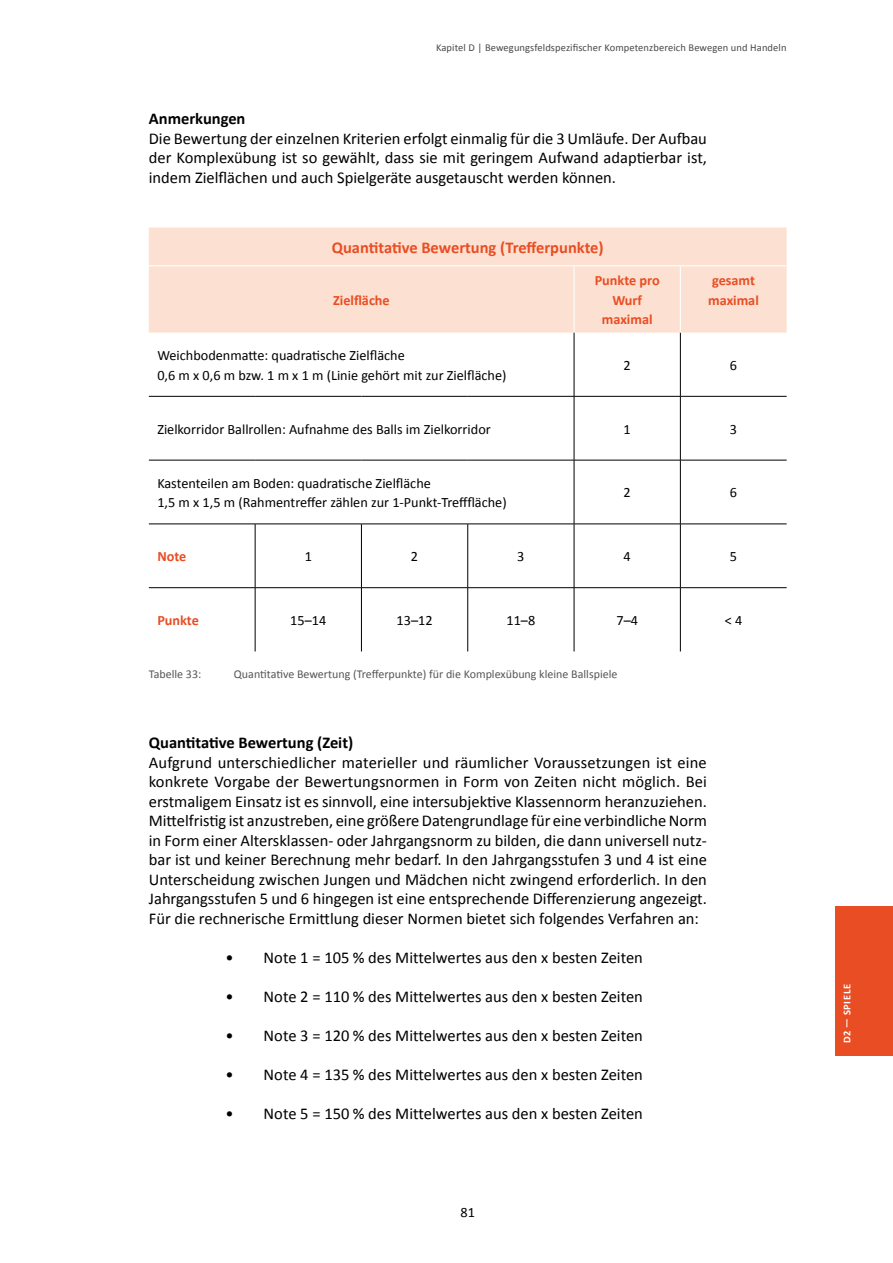
<style>
.page{position:relative;width:893px;height:1263px;background:#fff}
.page>*{position:absolute;margin:0;border:0;box-sizing:border-box;transform-origin:0 0}
._03_FT_MB{font:16.5px/19.5px "Calibri";color:#000;text-align:justify}
._02__Subhead_OHNE_Ab{font:700 16.5px "Calibri";color:#000}
._05_A_Headline_Tabel{font:700 16.5px "Calibri";color:#e94d23}
._05_C_TabelleText_MB{font:14.25px "Calibri";color:#000}
._05_B_Tabelle_Auszei{font:700 14.25px/19.5px "Calibri";color:#e94d23;text-align:center}
._05_Tabelle_Ziffern{font:14.25px "Calibri";color:#000}
._06_BU_MB{font:12px "Calibri";color:#565656}
.t1{font:10.5px "Calibri";letter-spacing:.01em;color:#494948}
.t2{font:700 10.5px "Calibri";letter-spacing:.06em;color:#fff}
</style>
<div class="page">
<div style="left:835px;top:906px;width:58px;height:149px;background:#e94d23"></div>
<div style="left:149px;top:228px;width:638px;height:105px;background:#fce0d1"></div>
<hr style="left:149px;top:265px;width:106px;height:1px;background:#fff">
<hr style="left:255px;top:265px;width:106px;height:1px;background:#fff">
<hr style="left:361px;top:265px;width:107px;height:1px;background:#fff">
<hr style="left:468px;top:265px;width:106px;height:1px;background:#fff">
<hr style="left:574px;top:333px;width:1px;height:63px;background:#000">
<hr style="left:680px;top:333px;width:1px;height:63px;background:#000">
<hr style="left:149px;top:396px;width:106px;height:1px;background:#000">
<hr style="left:255px;top:396px;width:106px;height:1px;background:#000">
<hr style="left:361px;top:396px;width:107px;height:1px;background:#000">
<hr style="left:468px;top:396px;width:106px;height:1px;background:#000">
<hr style="left:574px;top:396px;width:106px;height:1px;background:#000">
<hr style="left:574px;top:396px;width:1px;height:64px;background:#000">
<hr style="left:680px;top:396px;width:107px;height:1px;background:#000">
<hr style="left:680px;top:396px;width:1px;height:64px;background:#000">
<hr style="left:149px;top:460px;width:106px;height:1px;background:#000">
<hr style="left:255px;top:460px;width:106px;height:1px;background:#000">
<hr style="left:361px;top:460px;width:107px;height:1px;background:#000">
<hr style="left:468px;top:460px;width:106px;height:1px;background:#000">
<hr style="left:574px;top:460px;width:106px;height:1px;background:#000">
<hr style="left:574px;top:460px;width:1px;height:64px;background:#000">
<hr style="left:680px;top:460px;width:107px;height:1px;background:#000">
<hr style="left:680px;top:460px;width:1px;height:64px;background:#000">
<hr style="left:149px;top:524px;width:106px;height:1px;background:#000">
<hr style="left:255px;top:524px;width:106px;height:1px;background:#000">
<hr style="left:255px;top:524px;width:1px;height:63px;background:#000">
<hr style="left:361px;top:524px;width:107px;height:1px;background:#000">
<hr style="left:361px;top:524px;width:1px;height:63px;background:#000">
<hr style="left:468px;top:524px;width:106px;height:1px;background:#000">
<hr style="left:467px;top:524px;width:1px;height:63px;background:#000">
<hr style="left:574px;top:524px;width:106px;height:1px;background:#000">
<hr style="left:574px;top:524px;width:1px;height:63px;background:#000">
<hr style="left:680px;top:524px;width:107px;height:1px;background:#000">
<hr style="left:680px;top:524px;width:1px;height:63px;background:#000">
<hr style="left:149px;top:587px;width:106px;height:1px;background:#000">
<hr style="left:255px;top:587px;width:106px;height:1px;background:#000">
<hr style="left:255px;top:588px;width:1px;height:63px;background:#000">
<hr style="left:361px;top:587px;width:107px;height:1px;background:#000">
<hr style="left:361px;top:588px;width:1px;height:63px;background:#000">
<hr style="left:468px;top:587px;width:106px;height:1px;background:#000">
<hr style="left:467px;top:588px;width:1px;height:63px;background:#000">
<hr style="left:574px;top:587px;width:106px;height:1px;background:#000">
<hr style="left:574px;top:588px;width:1px;height:63px;background:#000">
<hr style="left:680px;top:587px;width:107px;height:1px;background:#000">
<hr style="left:680px;top:588px;width:1px;height:63px;background:#000">
<hr style="left:573px;top:266px;width:2px;height:67px;background:#fff">
<hr style="left:680px;top:266px;width:1px;height:67px;background:#fff">
<hr style="left:574px;top:265px;width:106px;height:1px;background:#fff">
<hr style="left:680px;top:265px;width:107px;height:1px;background:#fff">
<p class="t1" style="left:436px;top:40px;width:352px">Kapitel D | Bewegungsfeldspezifischer Kompetenzbereich Bewegen und Handeln</p>
<p class="_02__Subhead_OHNE_Ab" style="left:149px;top:107px;width:98px">Anmerkungen</p>
<p class="_03_FT_MB" style="left:149px;top:128px;width:560px">Die Bewertung der einzelnen Kriterien erfolgt einmalig für die 3 Umläufe. Der Aufbau der Komplexübung ist so gewählt, dass sie mit geringem Aufwand adaptierbar ist, indem Zielflächen und auch Spielgeräte ausgetauscht werden können.</p>
<p class="_05_A_Headline_Tabel" style="left:332px;top:236px;width:273px">Quantitative Bewertung (Trefferpunkte)</p>
<p class="_05_B_Tabelle_Auszei" style="left:333px;top:290px;width:58px">Zielfläche</p>
<p class="_05_B_Tabelle_Auszei" style="left:595px;top:270px;width:67px">Punkte pro</p>
<p class="_05_B_Tabelle_Auszei" style="left:602px;top:290px;width:52px">Wurf maximal</p>
<p class="_05_B_Tabelle_Auszei" style="left:712px;top:270px;width:44px">gesamt</p>
<p class="_05_B_Tabelle_Auszei" style="left:708px;top:290px;width:52px">maximal</p>
<p class="_05_C_TabelleText_MB" style="left:157px;top:345px;width:249px">Weichbodenmatte: quadratische Zielfläche</p>
<p class="_05_C_TabelleText_MB" style="left:157px;top:365px;width:351px">0,6 m x 0,6 m bzw. 1 m x 1 m (Linie gehört mit zur Zielfläche)</p>
<p class="_05_Tabelle_Ziffern" style="left:624px;top:355px;width:9px">2</p>
<p class="_05_Tabelle_Ziffern" style="left:730px;top:355px;width:9px">6</p>
<p class="_05_C_TabelleText_MB" style="left:157px;top:419px;width:335px">Zielkorridor Ballrollen: Aufnahme des Balls im Zielkorridor</p>
<p class="_05_Tabelle_Ziffern" style="left:624px;top:419px;width:9px">1</p>
<p class="_05_Tabelle_Ziffern" style="left:730px;top:419px;width:9px">3</p>
<p class="_05_C_TabelleText_MB" style="left:157px;top:473px;width:275px">Kastenteilen am Boden: quadratische Zielfläche</p>
<p class="_05_C_TabelleText_MB" style="left:157px;top:492px;width:351px">1,5 m x 1,5 m (Rahmentreffer zählen zur 1-Punkt-Trefffläche)</p>
<p class="_05_Tabelle_Ziffern" style="left:624px;top:483px;width:9px">2</p>
<p class="_05_Tabelle_Ziffern" style="left:730px;top:483px;width:9px">6</p>
<p class="_05_B_Tabelle_Auszei" style="left:157px;top:546px;width:30px">Note</p>
<p class="_05_Tabelle_Ziffern" style="left:305px;top:546px;width:9px">1</p>
<p class="_05_Tabelle_Ziffern" style="left:411px;top:546px;width:9px">2</p>
<p class="_05_Tabelle_Ziffern" style="left:517px;top:546px;width:9px">3</p>
<p class="_05_Tabelle_Ziffern" style="left:624px;top:546px;width:9px">4</p>
<p class="_05_Tabelle_Ziffern" style="left:730px;top:546px;width:9px">5</p>
<p class="_05_B_Tabelle_Auszei" style="left:157px;top:610px;width:43px">Punkte</p>
<p class="_05_Tabelle_Ziffern" style="left:290px;top:610px;width:37px">15–14</p>
<p class="_05_Tabelle_Ziffern" style="left:397px;top:610px;width:37px">13–12</p>
<p class="_05_Tabelle_Ziffern" style="left:506px;top:610px;width:30px">11–8</p>
<p class="_05_Tabelle_Ziffern" style="left:616px;top:610px;width:23px">7–4</p>
<p class="_05_Tabelle_Ziffern" style="left:725px;top:610px;width:19px">&lt;4</p>
<p class="_06_BU_MB" style="left:149px;top:666px;width:54px">Tabelle 33:</p>
<p class="_06_BU_MB" style="left:234px;top:666px;width:385px">Quantitative Bewertung (Trefferpunkte) für die Komplexübung kleine Ballspiele</p>
<p class="_02__Subhead_OHNE_Ab" style="left:149px;top:731px;width:206px">Quantitative Bewertung (Zeit)</p>
<p class="_03_FT_MB" style="left:149px;top:752px;width:560px">Aufgrund unterschiedlicher materieller und räumlicher Voraussetzungen ist eine konkrete Vorgabe der Bewertungsnormen in Form von Zeiten nicht möglich. Bei erstmaligem Einsatz ist es sinnvoll, eine intersubjektive Klassennorm heranzuziehen.<br>Mittelfristig ist anzustreben, eine größere Datengrundlage für eine verbindliche Norm in Form einer Altersklassen- oder Jahrgangsnorm zu bilden, die dann universell nutz&shy;bar ist und keiner Berechnung mehr bedarf. In den Jahrgangsstufen 3 und 4 ist eine Unterscheidung zwischen Jungen und Mädchen nicht zwingend erforderlich. In den Jahrgangsstufen 5 und 6 hingegen ist eine entsprechende Differenzierung angezeigt.<br>Für die rechnerische Ermittlung dieser Normen bietet sich folgendes Verfahren an:</p>
<p class="_03_FT_MB" style="left:225px;top:947px;width:419px">• Note 1 = 105 % des Mittelwertes aus den x besten Zeiten</p>
<p class="_03_FT_MB" style="left:225px;top:986px;width:419px">• Note 2 = 110 % des Mittelwertes aus den x besten Zeiten</p>
<p class="_03_FT_MB" style="left:225px;top:1025px;width:419px">• Note 3 = 120 % des Mittelwertes aus den x besten Zeiten</p>
<p class="_03_FT_MB" style="left:225px;top:1064px;width:419px">• Note 4 = 135 % des Mittelwertes aus den x besten Zeiten</p>
<p class="_03_FT_MB" style="left:225px;top:1103px;width:419px">• Note 5 = 150 % des Mittelwertes aus den x besten Zeiten</p>
<p class="_05_C_TabelleText_MB" style="left:460px;top:1202px;width:16px">81</p>
<p class="t2" style="left:840px;top:1043px;width:60px;rotate:-90deg">D2 — SPIELE</p>
</div>
